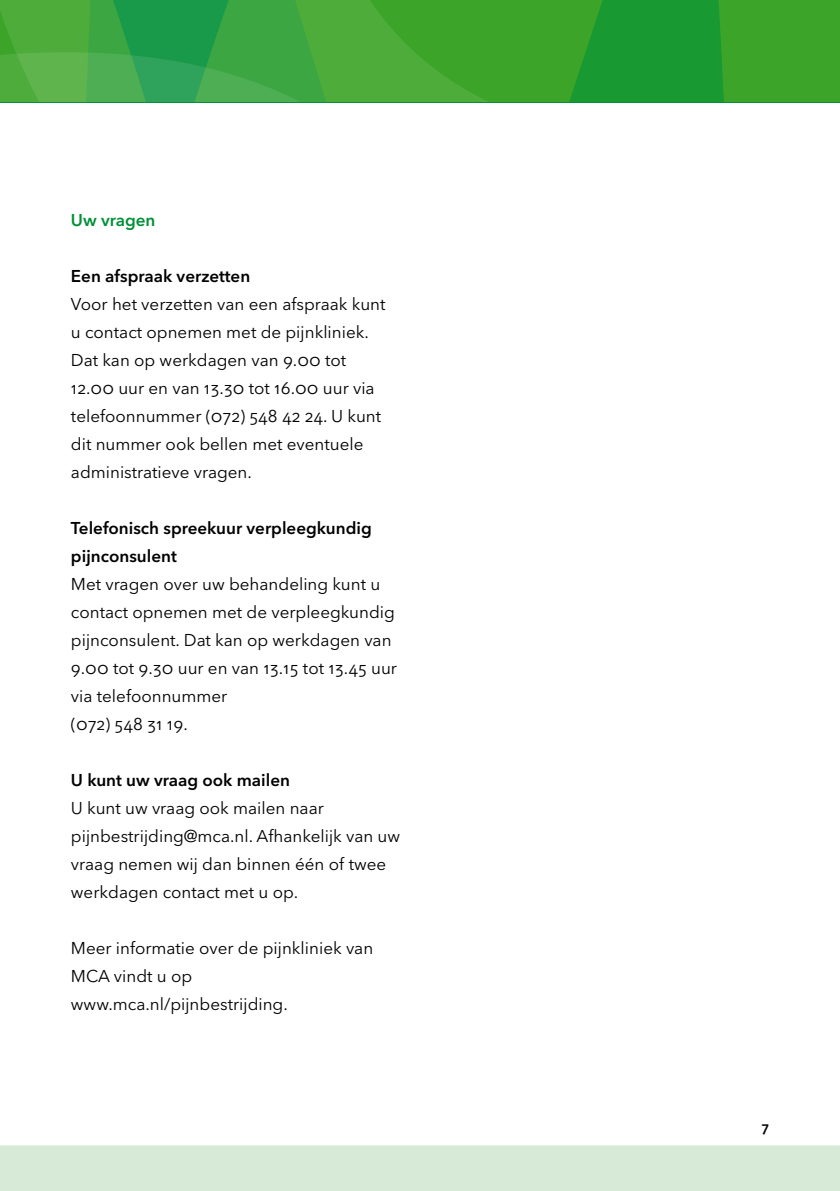
<style>
.page{position:relative;width:840px;height:1191px;background:#fff}
.page>*{position:absolute;margin:0;border:0;box-sizing:border-box;transform-origin:0 0}
.t1{font:17px/28px "Avenir Next LT Pro";color:#000}
.t2{font:600 17px/28px "Avenir Next LT Pro";color:#000}
.t3{font:600 17px "Avenir Next LT Pro";color:#009037}
.t4{font:600 14px "Avenir Next LT Pro";color:#000}
</style>
<div class="page">
<svg style="left:0;top:0;width:839px;height:102px;background:#36a333"></svg>
<svg style="left:0;top:52px;width:300px;height:50px;background:#45aa4d"></svg>
<div style="left:0;top:1145px;width:839px;height:46px;background:#d7ead7"></div>
<p class="t3" style="left:71px;top:210px;width:86px">Uw vragen</p>
<p class="t2" style="left:71px;top:262px;width:181px">Een afspraak verzetten</p>
<p class="t1" style="left:71px;top:290px;width:316px">Voor het verzetten van een afspraak kunt u contact opnemen met de pijnkliniek.<br>Dat kan op werkdagen van 9.00 tot 12.00 uur en van 13.30 tot 16.00 uur via telefoonnummer (072) 548 42 24. U kunt dit nummer ook bellen met eventuele administratieve vragen.</p>
<p class="t2" style="left:71px;top:514px;width:302px">Telefonisch spreekuur verpleegkundig pijnconsulent</p>
<p class="t1" style="left:71px;top:570px;width:327px">Met vragen over uw behandeling kunt u contact opnemen met de verpleegkundig pijnconsulent. Dat kan op werkdagen van<br>9.00 tot 9.30 uur en van 13.15 tot 13.45 uur via telefoonnummer<br>(072) 548 31 19.</p>
<p class="t2" style="left:71px;top:766px;width:220px">U kunt uw vraag ook mailen</p>
<p class="t1" style="left:71px;top:794px;width:330px">U kunt uw vraag ook mailen naar pijnbestrijding@mca.nl. Afhankelijk van uw vraag nemen wij dan binnen één of twee werkdagen contact met u op.</p>
<p class="t1" style="left:71px;top:934px;width:304px">Meer informatie over de pijnkliniek van<br>MCA vindt u op www.mca.nl/pijnbestrijding.</p>
<p class="t4" style="left:761px;top:1118px;width:9px">7</p>
</div>
